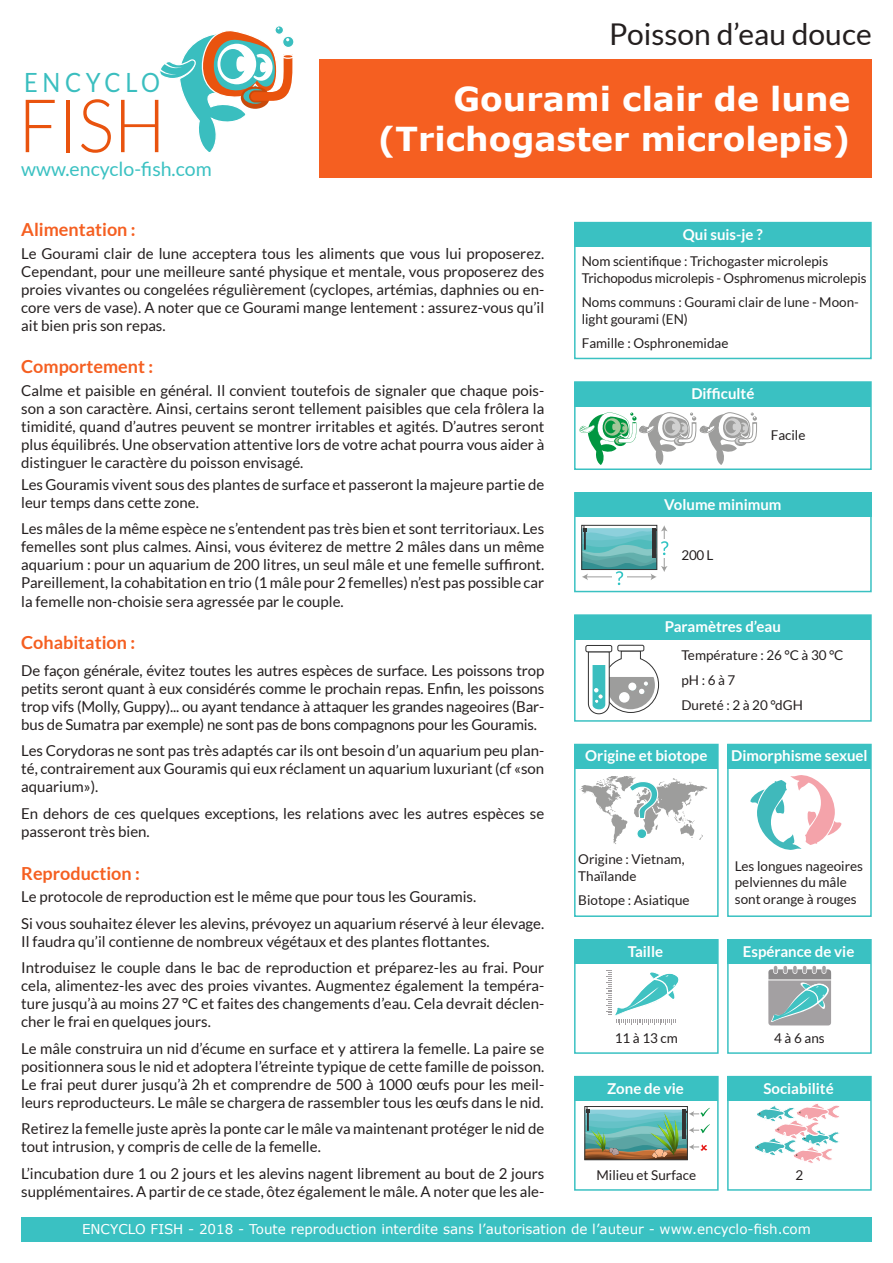
<style>
.page{position:relative;width:893px;height:1263px;background:#fff}
.page>*{position:absolute;margin:0;border:0;box-sizing:border-box;transform-origin:0 0}
.t1{font:300 73.95px "Lato";color:#e9530e;scale:.93 1}
.t2{font:700 33px/39.6px "Verdana";color:#fff;text-align:right}
.t3{font:30px "Lato";color:#241f1f}
.t4{font:26.4px "Lato";letter-spacing:.195em;color:#3abebf;scale:.89 1}
.t5{font:19.5px "Lato";color:#3ac1c2}
.t6{font:700 18px "Lato";color:#f55f21}
.t7{font:15px/18px "Lato";color:#241f1f;text-align:justify}
.t8{font:700 15px "Lato";color:#fff}
.t9{font:13.5px/16.2px "Lato";color:#241f1f}
.t10{font:13.5px "Verdana";color:#fff}
</style>
<div class="page">
<svg style="left:160px;top:26px;width:134px;height:126px"></svg>
<div style="left:319px;top:59px;width:553px;height:119px;background:#f55f21"></div>
<div style="left:574px;top:222px;width:298px;height:137px;border:2px solid #3ac1c2"></div>
<div style="left:575px;top:223px;width:296px;height:24px;background:#3ac1c2"></div>
<div style="left:574px;top:492px;width:298px;height:100px;border:2px solid #3ac1c2"></div>
<div style="left:575px;top:493px;width:297px;height:24px;background:#3ac1c2"></div>
<svg style="left:582px;top:525px;width:86px;height:60px"></svg>
<div style="left:574px;top:614px;width:298px;height:108px;border:2px solid #3ac1c2"></div>
<div style="left:575px;top:615px;width:296px;height:24px;background:#3ac1c2"></div>
<div style="left:617px;top:645px;width:27px;height:6px;border:1px solid #333;border-radius:2px"></div>
<div style="left:585px;top:645px;width:27px;height:7px;border:1px solid #333;border-radius:2px"></div>
<svg style="left:587px;top:650px;width:73px;height:65px"></svg>
<div style="left:574px;top:744px;width:145px;height:173px;border:2px solid #3ac1c2"></div>
<div style="left:727px;top:744px;width:145px;height:173px;border:2px solid #3ac1c2"></div>
<div style="left:574px;top:744px;width:144px;height:24px;background:#3ac1c2"></div>
<div style="left:727px;top:744px;width:144px;height:24px;background:#3ac1c2"></div>
<svg style="left:580px;top:776px;width:127px;height:68px"></svg>
<svg style="left:750px;top:775px;width:92px;height:75px"></svg>
<div style="left:574px;top:939px;width:145px;height:115px;border:2px solid #3ac1c2"></div>
<div style="left:727px;top:939px;width:145px;height:115px;border:2px solid #3ac1c2"></div>
<div style="left:574px;top:940px;width:144px;height:24px;background:#3ac1c2"></div>
<div style="left:727px;top:940px;width:144px;height:24px;background:#3ac1c2"></div>
<svg style="left:606px;top:970px;width:73px;height:55px"></svg>
<svg style="left:768px;top:966px;width:64px;height:59px;background:#9db0b1"></svg>
<div style="left:574px;top:1076px;width:145px;height:115px;border:2px solid #3ac1c2"></div>
<img style="left:585px;top:1106px;width:125px;height:55px">
<div style="left:727px;top:1076px;width:145px;height:115px;border:2px solid #3ac1c2"></div>
<div style="left:574px;top:1076px;width:144px;height:25px;background:#3ac1c2"></div>
<div style="left:727px;top:1076px;width:144px;height:25px;background:#3ac1c2"></div>
<svg style="left:755px;top:1104px;width:85px;height:59px"></svg>
<div style="left:574px;top:381px;width:298px;height:89px;border:2px solid #3ac1c2"></div>
<div style="left:575px;top:382px;width:296px;height:24px;background:#3ac1c2"></div>
<svg style="left:579px;top:412px;width:178px;height:53px"></svg>
<div style="left:21px;top:1217px;width:851px;height:25px;background:#3ac1c2"></div>
<h3 class="t4" style="left:24px;top:68px;width:154px">ENCYCLO</h3>
<h1 class="t1" style="left:18px;top:86px;width:160px">FISH</h1>
<h3 class="t5" style="left:21px;top:159px;width:192px">www.encyclo-fish.com</h3>
<h3 class="t3" style="left:609px;top:18px;width:264px">Poisson d’eau douce</h3>
<h2 class="t2" style="left:378px;top:79px;width:474px">Gourami clair de lune (Trichogaster microlepis)</h2>
<p class="t6" style="left:21px;top:219px;width:116px">Alimentation :</p>
<p class="t7" style="left:21px;top:244px;width:524px">Le Gourami clair de lune acceptera tous les aliments que vous lui proposerez.<br>Cependant, pour une meilleure santé physique et mentale, vous proposerez des proies vivantes ou congelées régulièrement (cyclopes, artémias, daphnies ou en&shy;core vers de vase). A noter que ce Gourami mange lentement : assurez-vous qu’il ait bien pris son repas.</p>
<p class="t6" style="left:21px;top:357px;width:133px">Comportement :</p>
<p class="t7" style="left:21px;top:381px;width:525px">Calme et paisible en général. Il convient toutefois de signaler que chaque pois&shy;son a son caractère. Ainsi, certains seront tellement paisibles que cela frôlera la timidité, quand d’autres peuvent se montrer irritables et agités. D’autres seront plus équilibrés. Une observation attentive lors de votre achat pourra vous aider à distinguer le caractère du poisson envisagé.</p>
<p class="t7" style="left:21px;top:475px;width:524px">Les Gouramis vivent sous des plantes de surface et passeront la majeure partie de leur temps dans cette zone.</p>
<p class="t7" style="left:21px;top:520px;width:525px">Les mâles de la même espèce ne s’entendent pas très bien et sont territoriaux. Les femelles sont plus calmes. Ainsi, vous éviterez de mettre 2 mâles dans un même aquarium : pour un aquarium de 200 litres, un seul mâle et une femelle suffiront.<br>Pareillement, la cohabitation en trio (1 mâle pour 2 femelles) n’est pas possible car la femelle non-choisie sera agressée par le couple.</p>
<p class="t6" style="left:21px;top:632px;width:115px">Cohabitation :</p>
<p class="t7" style="left:21px;top:661px;width:525px">De façon générale, évitez toutes les autres espèces de surface. Les poissons trop petits seront quant à eux considérés comme le prochain repas. Enfin, les poissons trop vifs (Molly, Guppy)... ou ayant tendance à attaquer les grandes nageoires (Bar&shy;bus de Sumatra par exemple) ne sont pas de bons compagnons pour les Gouramis.</p>
<p class="t7" style="left:21px;top:742px;width:524px">Les Corydoras ne sont pas très adaptés car ils ont besoin d’un aquarium peu plan&shy;té, contrairement aux Gouramis qui eux réclament un aquarium luxuriant (cf «son aquarium»).</p>
<p class="t7" style="left:21px;top:804px;width:524px">En dehors de ces quelques exceptions, les relations avec les autres espèces se passeront très bien.</p>
<p class="t6" style="left:21px;top:863px;width:120px">Reproduction :</p>
<p class="t7" style="left:21px;top:883px;width:525px;line-height:26.5px">Le protocole de reproduction est le même que pour tous les Gouramis.<br>Si vous souhaitez élever les alevins, prévoyez un aquarium réservé à leur élevage.</p>
<p class="t7" style="left:21px;top:928px;width:524px;line-height:26.5px">Il faudra qu’il contienne de nombreux végétaux et des plantes flottantes.<br>Introduisez le couple dans le bac de reproduction et préparez-les au frai. Pour</p>
<p class="t7" style="left:21px;top:976px;width:524px">cela, alimentez-les avec des proies vivantes. Augmentez également la tempéra&shy;ture jusqu’à au moins 27 °C et faites des changements d’eau. Cela devrait déclen&shy;cher le frai en quelques jours.</p>
<p class="t7" style="left:21px;top:1039px;width:524px">Le mâle construira un nid d’écume en surface et y attirera la femelle. La paire se positionnera sous le nid et adoptera l’étreinte typique de cette famille de poisson.<br>Le frai peut durer jusqu’à 2h et comprendre de 500 à 1000 œufs pour les meil&shy;leurs reproducteurs. Le mâle se chargera de rassembler tous les œufs dans le nid.</p>
<p class="t7" style="left:21px;top:1119px;width:525px">Retirez la femelle juste après la ponte car le mâle va maintenant protéger le nid de tout intrusion, y compris de celle de la femelle.</p>
<p class="t7" style="left:21px;top:1164px;width:524px">L’incubation dure 1 ou 2 jours et les alevins nagent librement au bout de 2 jours supplémentaires. A partir de ce stade, ôtez également le mâle. A noter que les ale-</p>
<p class="t8" style="left:683px;top:226px;width:81px">Qui suis-je ?</p>
<p class="t9" style="left:582px;top:253px;width:286px">Nom scientifique : Trichogaster microlepis<br>Trichopodus microlepis - Osphromenus microlepis</p>
<p class="t9" style="left:582px;top:294px;width:279px">Noms communs : Gourami clair de lune - Moon&shy;light gourami (EN)</p>
<p class="t9" style="left:582px;top:335px;width:148px">Famille : Osphronemidae</p>
<p class="t8" style="left:691px;top:385px;width:65px">Difficulté</p>
<p class="t9" style="left:771px;top:427px;width:36px">Facile</p>
<p class="t8" style="left:664px;top:496px;width:119px">Volume minimum</p>
<p class="t9" style="left:681px;top:547px;width:33px">200 L</p>
<p class="t8" style="left:665px;top:618px;width:118px">Paramètres d’eau</p>
<p class="t9" style="left:681px;top:643px;width:164px;line-height:24.8px">Température : 26 °C à 30 °C pH : 6 à 7<br>Dureté : 2 à 20 °dGH</p>
<p class="t8" style="left:585px;top:747px;width:124px">Origine et biotope</p>
<p class="t8" style="left:731px;top:747px;width:138px">Dimorphisme sexuel</p>
<p class="t9" style="left:578px;top:851px;width:108px">Origine : Vietnam,<br>Thaïlande</p>
<p class="t9" style="left:578px;top:892px;width:113px">Biotope : Asiatique</p>
<p class="t9" style="left:735px;top:858px;width:130px">Les longues nageoires pelviennes du mâle sont orange à rouges</p>
<p class="t8" style="left:628px;top:943px;width:37px">Taille</p>
<p class="t8" style="left:743px;top:943px;width:113px">Espérance de vie</p>
<p class="t9" style="left:615px;top:1030px;width:65px">11 à 13 cm</p>
<p class="t9" style="left:774px;top:1030px;width:52px">4 à 6 ans</p>
<p class="t8" style="left:607px;top:1079px;width:78px">Zone de vie</p>
<p class="t8" style="left:763px;top:1079px;width:72px">Sociabilité</p>
<p class="t9" style="left:597px;top:1166px;width:101px">Milieu et Surface</p>
<p class="t9" style="left:795px;top:1166px;width:9px">2</p>
<p class="t10" style="left:82px;top:1220px;width:730px">ENCYCLO FISH - 2018 - Toute reproduction interdite sans l’autorisation de l’auteur - www.encyclo-fish.com</p>
</div>
